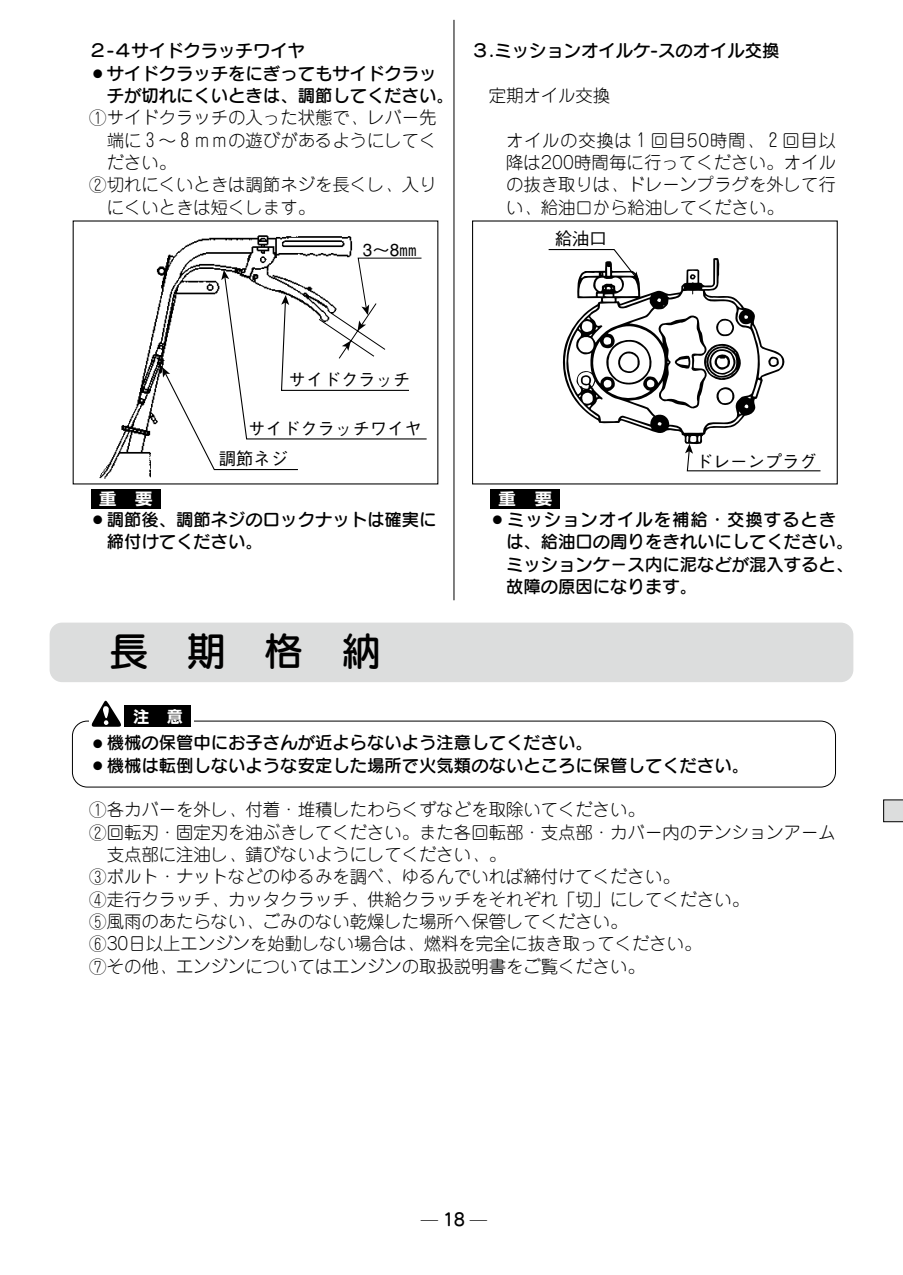
<style>
.page{position:relative;width:903px;height:1275px;background:#fff}
.page>*{position:absolute;margin:0;border:0;box-sizing:border-box;transform-origin:0 0}
.t1{font:39.73px "Seurat CID DB";color:#000}
.t2{font:300 17.32px/22.4px "Jun 101";color:#000;text-align:justify}
.t3{font:17.32px/22.4px "Seurat CID DB";color:#000}
.t4{font:500 17.32px "Gothic BBB";color:#000}
.t5{font:16.8px "Rodin CID B";color:#fff;scale:1.11 1}
.t6{font:16.8px "Rodin CID B";color:#fff}
.s1{font-family:"Seurat CID DB";font-weight:400}
</style>
<div class="page">
<div style="left:91px;top:489px;width:69px;height:19px;background:#000"></div>
<div style="left:490px;top:489px;width:70px;height:19px;background:#000"></div>
<svg style="left:73px;top:220px;width:765px;height:264px"></svg>
<div style="left:50px;top:623px;width:803px;height:59px;background:#dcdddd;border-radius:12px"></div>
<div style="left:72px;top:721px;width:764px;height:67px;border:1px solid #000;border-radius:15px"></div>
<div style="left:89px;top:698px;width:104px;height:31px;background:#fff"></div>
<svg style="left:92px;top:701px;width:29px;height:26px"></svg>
<div style="left:124px;top:706px;width:67px;height:21px;background:#000"></div>
<hr style="left:453px;top:20px;width:1px;height:580px;background:#000">
<svg style="left:883px;top:800px;width:20px;height:22px"></svg>
<p class="t3" style="left:89px;top:39px;width:217px">２-４サイドクラッチワイヤ</p>
<p class="t3" style="left:107px;top:61px;width:349px;text-indent:-17px">○サイドクラッチをにぎってもサイドクラッチが切れにくいときは、調節してください。</p>
<p class="t2" style="left:89px;top:106px;width:349px">①サイドクラッチの入った状態で、レバ－先</p>
<p class="t2" style="left:107px;top:129px;width:331px">端に３～８ｍｍの遊びがあるようにしてく</p>
<p class="t2" style="left:107px;top:151px;width:71px">ださい。</p>
<p class="t2" style="left:89px;top:173px;width:349px">②切れにくいときは調節ネジを長くし、入り</p>
<p class="t2" style="left:107px;top:196px;width:210px">にくいときは短くします。</p>
<p class="t4" style="left:363px;top:240px;width:56px">3～8㎜</p>
<p class="t3" style="left:471px;top:39px;width:310px">３.ミッションオイルケ-スのオイル交換</p>
<p class="t2" style="left:489px;top:84px;width:123px">定期オイル交換</p>
<p class="t2" style="left:506px;top:129px;width:331px">オイルの交換は１回目50時間、２回目以降は200時間毎に行ってください。オイルの抜き取りは、ドレ－ンプラグを外して行い、給油口から給油してください。</p>
<p class="t4" style="left:555px;top:229px;width:54px">給油口</p>
<p class="t4" style="left:289px;top:369px;width:123px">サイドクラッチ</p>
<p class="t4" style="left:248px;top:419px;width:175px">サイドクラッチワイヤ</p>
<p class="t4" style="left:219px;top:448px;width:71px">調節ネジ</p>
<p class="t5" style="left:98px;top:488px;width:51px">重　要</p>
<p class="t3" style="left:107px;top:508px;width:331px;text-indent:-17px">○調節後、調節ネジのロックナットは確実に締付けてください。</p>
<p class="t4" style="left:695px;top:451px;width:123px">ドレーンプラグ</p>
<p class="t5" style="left:498px;top:488px;width:51px">重　要</p>
<p class="t3" style="left:506px;top:508px;width:349px;text-indent:-17px">○ミッションオイルを補給・交換するときは、給油口の周りをきれいにしてください。ミッションケ－ス内に泥などが混入すると、故障の原因になります。</p>
<h1 class="t1" style="left:109px;top:625px;width:273px">長期格納</h1>
<p class="t6" style="left:133px;top:705px;width:52px">注　意</p>
<p class="t3" style="left:89px;top:731px;width:505px">○機械の保管中にお子さんが近よらないよう注意してください。</p>
<p class="t3" style="left:89px;top:753px;width:661px">○機械は転倒しないような安定した場所で火気類のないところに保管してください。</p>
<p class="t2" style="left:89px;top:798px;width:557px">①各カバ－を外し、付着・堆積したわらくずなどを取除いてください。</p>
<p class="t2" style="left:89px;top:821px;width:748px">②回転刃・固定刃を油ぶきしてください。また各回転部・支点部・カバ－内のテンションア－ム</p>
<p class="t2" style="left:107px;top:843px;width:401px">支点部に注油し、錆びないようにしてください、。</p>
<p class="t2" style="left:89px;top:865px;width:592px">③ボルト・ナットなどのゆるみを調べ、ゆるんでいれば締付けてください。</p>
<p class="t2" style="left:89px;top:888px;width:661px">④走行クラッチ、カッタクラッチ、供給クラッチをそれぞれ「切」にしてください。</p>
<p class="t2" style="left:89px;top:910px;width:540px">⑤風雨のあたらない、ごみのない乾燥した場所へ保管してください。</p>
<p class="t2" style="left:89px;top:932px;width:614px">⑥30日以上エンジンを始動しない場合は、燃料を完全に抜き取ってください。</p>
<p class="t2" style="left:89px;top:955px;width:557px">⑦その他、エンジンについてはエンジンの取扱説明書をご覧ください。</p>
<p class="t2" style="left:421px;top:1209px;width:68px">─<span class="s1">18</span>─</p>
</div>
